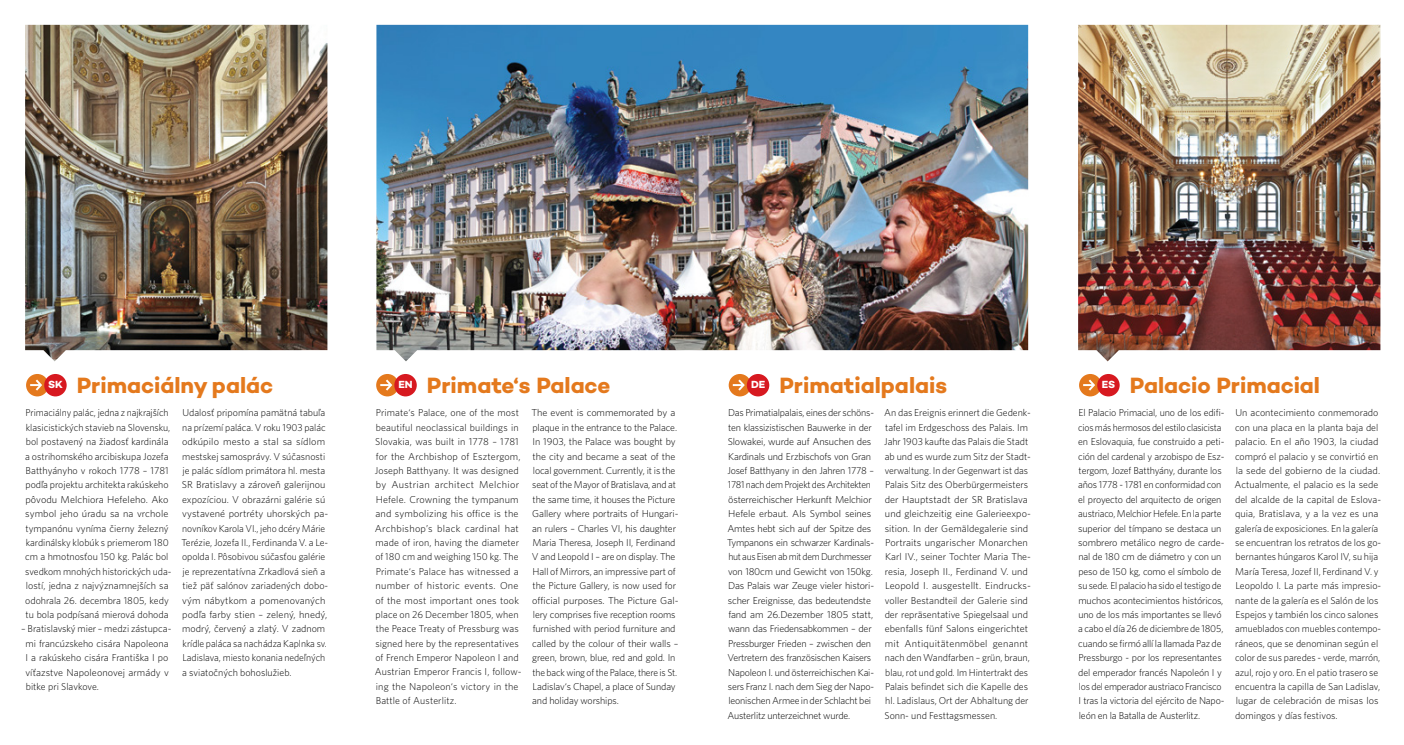
<style>
.page{position:relative;width:1404px;height:745px;background:#fff}
.page>*{position:absolute;margin:0;border:0;box-sizing:border-box;transform-origin:0 0}
.t1{font:700 22.5px "Campton";color:#e4791d}
.t2{font:700 10.5px "Campton";color:#fff}
.t3{font:300 10px/14.4px "Whitney";letter-spacing:-.005em;color:#000}
</style>
<div class="page">
<img style="left:1078px;top:25px;width:302px;height:336px">
<img style="left:25px;top:25px;width:302px;height:336px">
<img style="left:376px;top:25px;width:652px;height:336px">
<svg style="left:1078px;top:374px;width:23px;height:22px"></svg>
<div style="left:26px;top:374px;width:22px;height:22px;background:#e4791d;border-radius:50%"></div>
<div style="left:376px;top:374px;width:22px;height:22px;background:#e4791d;border-radius:50%"></div>
<div style="left:728px;top:374px;width:23px;height:22px;background:#e4791d;border-radius:50%"></div>
<div style="left:1097px;top:374px;width:22px;height:22px;background:#d71920;border-radius:50%"></div>
<div style="left:44px;top:374px;width:23px;height:22px;background:#d71920;border-radius:50%"></div>
<div style="left:394px;top:374px;width:23px;height:22px;background:#d71920;border-radius:50%"></div>
<div style="left:746px;top:374px;width:23px;height:22px;background:#d71920;border-radius:50%"></div>
<svg style="left:1083px;top:377px;width:13px;height:15px"></svg>
<svg style="left:30px;top:379px;width:12px;height:12px"></svg>
<svg style="left:380px;top:379px;width:13px;height:12px"></svg>
<svg style="left:732px;top:379px;width:13px;height:12px"></svg>
<h1 class="t1" style="left:77px;top:370px;width:198px">Primaciálny palác</h1>
<h1 class="t1" style="left:427px;top:370px;width:185px">Primate‘s Palace</h1>
<h1 class="t1" style="left:779px;top:370px;width:169px">Primatialpalais</h1>
<h1 class="t1" style="left:1129px;top:370px;width:192px">Palacio Primacial</h1>
<p class="t3" style="left:1078px;top:405px;width:148px">El Palacio Primacial, uno de los edifi&shy;cios más hermosos del estilo clasicista en Eslovaquia, fue construido a peti&shy;ción del cardenal y arzobispo de Esz&shy;tergom, Jozef Batthyány, durante los aňos 1778 - 1781 en conformidad con el proyecto del arquitecto de origen austriaco, Melchior Hefele. En la parte superior del tímpano se destaca un sombrero metálico negro de carde&shy;nal de 180 cm de diámetro y con un peso de 150 kg, como el símbolo de su sede. El palacio ha sido el testigo de muchos acontecimientos históricos, uno de los más importantes se llevó a cabo el día 26 de diciembre de 1805, cuando se firmó allí la llamada Paz de Pressburgo - por los representantes del emperador francés Napoleón I y los del emperador austriaco Francisco I tras la victoria del ejército de Napo&shy;león en la Batalla de Austerlitz.</p>
<p class="t2" style="left:48px;top:378px;width:16px">SK</p>
<p class="t2" style="left:398px;top:378px;width:16px">EN</p>
<p class="t2" style="left:751px;top:378px;width:16px">DE</p>
<p class="t2" style="left:1101px;top:378px;width:15px">ES</p>
<p class="t3" style="left:181px;top:405px;width:148px">Udalosť pripomína pamätná tabuľa na prízemí paláca. V roku 1903 palác odkúpilo mesto a stal sa sídlom mestskej samosprávy. V súčasnosti je palác sídlom primátora hl. mesta SR Bratislavy a zároveň galerijnou expozíciou. V obrazárni galérie sú vystavené portréty uhorských pa&shy;novníkov Karola VI., jeho dcéry Márie Terézie, Jozefa II., Ferdinanda V. a Le&shy;opolda I. Pôsobivou súčasťou galérie je reprezentatívna Zrkadlová sieň a tiež päť salónov zariadených dobo&shy;vým nábytkom a pomenovaných podľa farby stien – zelený, hnedý, modrý, červený a zlatý. V zadnom krídle paláca sa nachádza Kaplnka sv.<br>Ladislava, miesto konania nedeľných a sviatočných bohoslužieb.</p>
<p class="t3" style="left:531px;top:405px;width:148px">The event is commemorated by a plaque in the entrance to the Palace.<br>In 1903, the Palace was bought by the city and became a seat of the local government. Currently, it is the seat of the Mayor of Bratislava, and at the same time, it houses the Picture Gallery where portraits of Hungari&shy;an rulers – Charles VI, his daughter Maria Theresa, Joseph II, Ferdinand V and Leopold I – are on display. The Hall of Mirrors, an impressive part of the Picture Gallery, is now used for official purposes. The Picture Gal&shy;lery comprises five reception rooms furnished with period furniture and called by the colour of their walls – green, brown, blue, red and gold. In the back wing of the Palace, there is St.<br>Ladislav‘s Chapel, a place of Sunday and holiday worships.</p>
<p class="t3" style="left:884px;top:405px;width:148px">An das Ereignis erinnert die Gedenk&shy;tafel im Erdgeschoss des Palais. Im Jahr 1903 kaufte das Palais die Stadt ab und es wurde zum Sitz der Stadt&shy;verwaltung. In der Gegenwart ist das Palais Sitz des Oberbürgermeisters der Hauptstadt der SR Bratislava und gleichzeitig eine Galerieexpo&shy;sition. In der Gemäldegalerie sind Portraits ungarischer Monarchen Karl IV., seiner Tochter Maria The&shy;resia, Joseph II., Ferdinand V. und Leopold I. ausgestellt. Eindrucks&shy;voller Bestandteil der Galerie sind der repräsentative Spiegelsaal und ebenfalls fünf Salons eingerichtet mit Antiquitätenmöbel genannt nach den Wandfarben – grün, braun, blau, rot und gold. Im Hintertrakt des Palais befindet sich die Kapelle des hl. Ladislaus, Ort der Abhaltung der Sonn- und Festtagsmessen.</p>
<p class="t3" style="left:25px;top:405px;width:148px">Primaciálny palác, jedna z najkrajších klasicistických stavieb na Slovensku, bol postavený na žiadosť kardinála a ostrihomského arcibiskupa Jozefa Batthyányho v rokoch 1778 – 1781 podľa projektu architekta rakúskeho pôvodu Melchiora Hefeleho. Ako symbol jeho úradu sa na vrchole tympanónu vyníma čierny železný kardinálsky klobúk s priemerom 180 cm a hmotnosťou 150 kg. Palác bol svedkom mnohých historických uda&shy;lostí, jedna z najvýznamnejších sa odohrala 26. decembra 1805, kedy tu bola podpísaná mierová dohoda</p>
<p class="t3" style="left:25px;top:621px;width:147px;text-indent:-4px">– Bratislavský mier – medzi zástupca&shy;mi francúzskeho cisára Napoleona<br>I a rakúskeho cisára Františka I po víťazstve Napoleonovej armády v bitke pri Slavkove.</p>
<p class="t3" style="left:375px;top:405px;width:148px">Primate‘s Palace, one of the most beautiful neoclassical buildings in<br>Slovakia, was built in 1778 – 1781 for the Archbishop of Esztergom,<br>Joseph Batthyany. It was designed by Austrian architect Melchior<br>Hefele. Crowning the tympanum and symbolizing his office is the<br>Archbishop’s black cardinal hat made of iron, having the diameter of 180 cm and weighing 150 kg. The<br>Primate‘s Palace has witnessed a number of historic events. One of the most important ones took place on 26 December 1805, when the Peace Treaty of Pressburg was signed here by the representatives of French Emperor Napoleon I and<br>Austrian Emperor Francis I, follow&shy;ing the Napoleon‘s victory in the<br>Battle of Austerlitz.</p>
<p class="t3" style="left:727px;top:405px;width:148px">Das Primatialpalais, eines der schöns&shy;ten klassizistischen Bauwerke in der Slowakei, wurde auf Ansuchen des Kardinals und Erzbischofs von Gran Josef Batthyany in den Jahren 1778 – 1781 nach dem Projekt des Architekten österreichischer Herkunft Melchior Hefele erbaut. Als Symbol seines Amtes hebt sich auf der Spitze des Tympanons ein schwarzer Kardinals&shy;hut aus Eisen ab mit dem Durchmesser von 180cm und Gewicht von 150kg.<br>Das Palais war Zeuge vieler histori&shy;scher Ereignisse, das bedeutendste fand am 26.Dezember 1805 statt, wann das Friedensabkommen – der Pressburger Frieden – zwischen den Vertretern des französischen Kaisers Napoleon I. und österreichischen Kai&shy;sers Franz I. nach dem Sieg der Napo&shy;leonischen Armee in der Schlacht bei Austerlitz unterzeichnet wurde.</p>
<p class="t3" style="left:1234px;top:405px;width:148px">Un acontecimiento conmemorado con una placa en la planta baja del palacio. En el año 1903, la ciudad compró el palacio y se convirtió en la sede del gobierno de la ciudad.<br>Actualmente, el palacio es la sede del alcalde de la capital de Eslova&shy;quia, Bratislava, y a la vez es una galería de exposiciones. En la galería se encuentran los retratos de los go&shy;bernantes húngaros Karol IV, su hija María Teresa, Jozef II, Ferdinand V. y Leopoldo I. La parte más impresio&shy;nante de la galería es el Salón de los Espejos y también los cinco salones amueblados con muebles contempo&shy;ráneos, que se denominan según el color de sus paredes - verde, marrón, azul, rojo y oro. En el patio trasero se encuentra la capilla de San Ladislav, lugar de celebración de misas los domingos y días festivos.</p>
</div>
